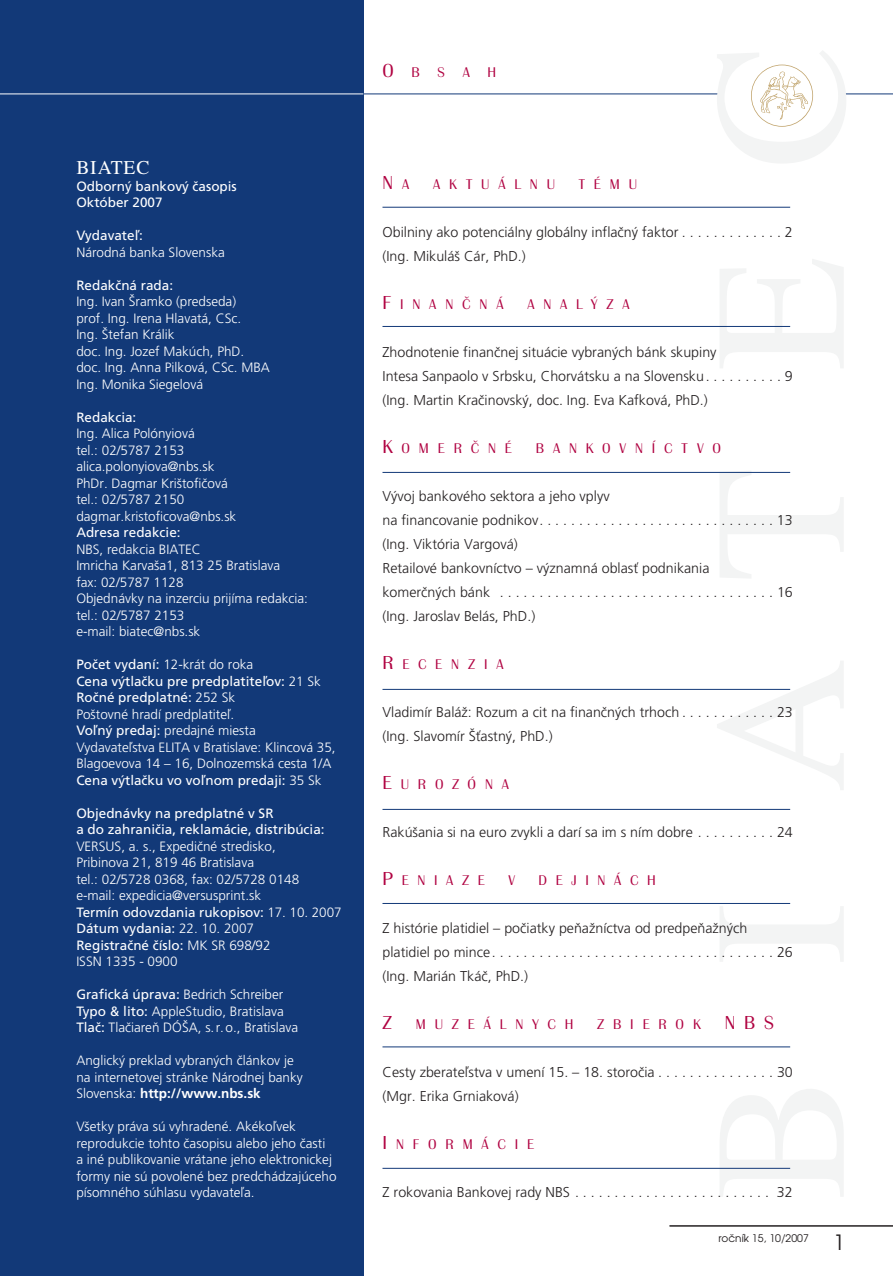
<style>
.page{position:relative;width:893px;height:1276px;background:#fff}
.page>*{position:absolute;margin:0;border:0;box-sizing:border-box;transform-origin:0 0}
.t1{font:21px "Avant Garde CE";color:#231f20}
.t2{font:19.5px "Times CE";letter-spacing:.05em;color:#fff}
.t3{font:300 19.5px "Britannic TCE";color:#b00241;scale:1.05 1}
.t4{font:300 14.7px "Britannic TCE";letter-spacing:.575em;color:#b00241;scale:1.05 1}
.t5{font:300 14.25px/24px "Frutiger CE";color:#231f20}
.t6{font:300 13.5px/16.5px "Frutiger CE";color:#fff}
.t7{font:13.5px/16.5px "Frutiger CE";color:#fff}
.t8{font:10.5px "Avant Garde CE";color:#231f20}
.s1{font-weight:400}
.s2{font-weight:700}
.s3{font-size:19.5px}
.s4{font-size:14.7px}
</style>
<div class="page">
<hr style="left:0;top:94px;width:893px;height:1px;background:#123978">
<div style="left:723px;top:85px;width:119px;height:17px;background:#fff;border-radius:50%"></div>
<svg style="left:751px;top:65px;width:62px;height:62px"></svg>
<div style="left:0;top:1px;width:363px;height:1275px;background:#123978"></div>
<hr style="left:0;top:94px;width:363px;height:1px;background:#fff">
<hr style="left:382px;top:207px;width:408px;height:1px;background:#123978">
<hr style="left:382px;top:689px;width:408px;height:1px;background:#123978">
<hr style="left:382px;top:472px;width:408px;height:1px;background:#123978">
<hr style="left:382px;top:326px;width:408px;height:1px;background:#123978">
<hr style="left:382px;top:809px;width:408px;height:1px;background:#123978">
<hr style="left:382px;top:903px;width:408px;height:1px;background:#123978">
<hr style="left:382px;top:1046px;width:408px;height:1px;background:#123978">
<hr style="left:669px;top:1225px;width:224px;height:1px;background:#231f20">
<hr style="left:382px;top:1168px;width:408px;height:1px;background:#123978">
<h2 class="t2" style="left:76px;top:160px;width:75px">BIATEC</h2>
<p class="t7" style="left:76px;top:178px;width:162px">Odborn˘ bankov˘ ãasopis<br>Október 2007</p>
<p class="t7" style="left:76px;top:228px;width:68px">Vydavateº:</p>
<p class="t6" style="left:76px;top:244px;width:150px">Národná banka Slovenska</p>
<p class="t7" style="left:76px;top:277px;width:98px">Redakãná rada:</p>
<p class="t6" style="left:76px;top:294px;width:195px">Ing. Ivan ·ramko (predseda)<br>prof. Ing. Irena Hlavatá, CSc.<br>Ing. ·tefan Králik<br>doc. Ing. Jozef Makúch, PhD. doc. Ing. Anna Pilková, CSc. MBA<br>Ing. Monika Siegelová</p>
<p class="t7" style="left:76px;top:409px;width:62px">Redakcia:</p>
<p class="t6" style="left:76px;top:426px;width:162px">Ing. Alica Polónyiová<br>tel.: 02/5787 2153 alica.polonyiova@nbs.sk<br>PhDr. Dagmar Kri‰tofiãová tel.: 02/5787 2150 dagmar.kristoficova@nbs.sk</p>
<p class="t7" style="left:76px;top:525px;width:106px">Adresa redakcie:</p>
<p class="t6" style="left:76px;top:541px;width:233px">NBS, redakcia BIATEC<br>Imricha Karva‰a1, 813 25 Bratislava<br>fax: 02/5787 1128<br>Objednávky na inzerciu prijíma redakcia: tel.: 02/5787 2153<br>e-mail: biatec@nbs.sk</p>
<p class="t6" style="left:76px;top:657px;width:261px"><span class="s1">Poãet vydaní:</span> 12-krát do roka<br><span class="s1">Cena v˘tlaãku pre predplatiteºov:</span> 21 Sk <span class="s1">Roãné predplatné:</span> 252 Sk<br>Po‰tovné hradí predplatiteº.<br><span class="s1">Voºn˘ predaj:</span> predajné miesta Vydavateºstva ELITA v Bratislave: Klincová 35, Blagoevova 14 – 16, Dolnozemská cesta 1/A <span class="s1">Cena v˘tlaãku vo voºnom predaji:</span> 35 Sk</p>
<p class="t7" style="left:76px;top:805px;width:250px">Objednávky na predplatné v SR<br>a do zahraniãia, reklamácie, distribúcia:</p>
<p class="t6" style="left:76px;top:838px;width:267px">VERSUS, a. s., Expediãné stredisko,<br>Pribinova 21, 819 46 Bratislava<br>tel.: 02/5728 0368, fax: 02/5728 0148<br>e-mail: expedicia@versusprint.sk<br><span class="s1">Termín odovzdania rukopisov:</span> 17. 10. 2007<br><span class="s1">Dátum vydania:</span> 22. 10. 2007<br><span class="s1">Registraãné ãíslo:</span> MK SR 698/92<br>ISSN 1335 - 0900</p>
<p class="t6" style="left:76px;top:987px;width:223px"><span class="s1">Grafická úprava:</span> Bedrich Schreiber<br><span class="s1">Typo &amp; lito:</span> AppleStudio, Bratislava<br><span class="s1">Tlaã:</span> TlaãiareÀ DÓ·A, s.r.o., Bratislava</p>
<p class="t6" style="left:76px;top:1053px;width:228px">Anglick˘ preklad vybran˘ch ãlánkov je na internetovej stránke Národnej banky<br>Slovenska: <span class="s2">http://www.nbs.sk</span></p>
<p class="t6" style="left:76px;top:1119px;width:262px">V‰etky práva sú vyhradené. Akékoºvek reprodukcie tohto ãasopisu alebo jeho ãasti<br>a iné publikovanie vrátane jeho elektronickej formy nie sú povolené bez predchádzajúceho písomného súhlasu vydavateºa.</p>
<p class="t4" style="left:382px;top:66px;width:110px"><span class="s3">O</span>BSAH</p>
<h2 class="t3" style="left:382px;top:174px;width:27px">N <span class="s4">A</span></h2>
<p class="t4" style="left:433px;top:178px;width:118px">AKTUÁLNU</p>
<p class="t4" style="left:579px;top:178px;width:57px">TÉMU</p>
<p class="t5" style="left:382px;top:221px;width:412px">Obilniny ako potenciálny globálny inflaãn˘ faktor . . . . . . . . . . . . . 2 (Ing. Mikulá‰ Cár, PhD.)</p>
<p class="t4" style="left:382px;top:298px;width:117px"><span class="s3">F</span>INANČNÁ</p>
<p class="t4" style="left:527px;top:298px;width:99px">ANALÝZA</p>
<p class="t5" style="left:382px;top:341px;width:412px">Zhodnotenie finanãnej situácie vybran˘ch bánk skupiny<br>Intesa Sanpaolo v Srbsku, Chorvátsku a na Slovensku. . . . . . . . . . 9 (Ing. Martin Kraãinovsk˘, doc. Ing. Eva Kafková, PhD.)</p>
<p class="t4" style="left:382px;top:442px;width:125px"><span class="s3">K</span>OMERČNÉ</p>
<p class="t4" style="left:536px;top:442px;width:178px">BANKOVNÍCTVO</p>
<p class="t5" style="left:382px;top:485px;width:412px">V˘voj bankového sektora a jeho vplyv<br>na financovanie podnikov. . . . . . . . . . . . . . . . . . . . . . . . . . . . . . 13 (Ing. Viktória Vargová)<br>Retailové bankovníctvo – v˘znamná oblasÈ podnikania<br>komerãn˘ch bánk . . . . . . . . . . . . . . . . . . . . . . . . . . . . . . . . . . . 16 (Ing. Jaroslav Belás, PhD.)</p>
<p class="t4" style="left:382px;top:658px;width:117px"><span class="s3">R</span>ECENZIA</p>
<p class="t5" style="left:382px;top:701px;width:412px">Vladimír BaláÏ: Rozum a cit na finanãn˘ch trhoch . . . . . . . . . . . . 23 (Ing. Slavomír ·Èastn˘, PhD.)</p>
<p class="t4" style="left:382px;top:778px;width:122px"><span class="s3">E</span>UROZÓNA</p>
<p class="t5" style="left:382px;top:821px;width:412px">Rakú‰ania si na euro zvykli a darí sa im s ním dobre . . . . . . . . . . 24</p>
<p class="t4" style="left:382px;top:874px;width:99px"><span class="s3">P</span>ENIAZE</p>
<p class="t4" style="left:508px;top:874px;width:8px">V</p>
<p class="t4" style="left:538px;top:874px;width:113px">DEJINÁCH</p>
<p class="t5" style="left:382px;top:917px;width:412px">Z histórie platidiel – poãiatky peÀaÏníctva od predpeÀaÏn˘ch platidiel po mince. . . . . . . . . . . . . . . . . . . . . . . . . . . . . . . . . . . . 26 (Ing. Marián Tkáã, PhD.)</p>
<p class="t4" style="left:382px;top:1018px;width:183px"><span class="s3">Z</span> MUZEÁLNYCH</p>
<p class="t4" style="left:597px;top:1018px;width:170px">ZBIEROK <span class="s3">NBS</span></p>
<p class="t5" style="left:382px;top:1061px;width:412px">Cesty zberateºstva v umení 15. – 18. storoãia . . . . . . . . . . . . . . . 30 (Mgr. Erika Grniaková)</p>
<p class="t4" style="left:382px;top:1138px;width:146px"><span class="s3">I</span>NFORMÁCIE</p>
<p class="t5" style="left:382px;top:1181px;width:412px">Z rokovania Bankovej rady NBS . . . . . . . . . . . . . . . . . . . . . . . . . 32</p>
<p class="t8" style="left:718px;top:1233px;width:92px">roãník 15, 10/2007</p>
<h1 class="t1" style="left:833px;top:1232px;width:13px">1</h1>
</div>
